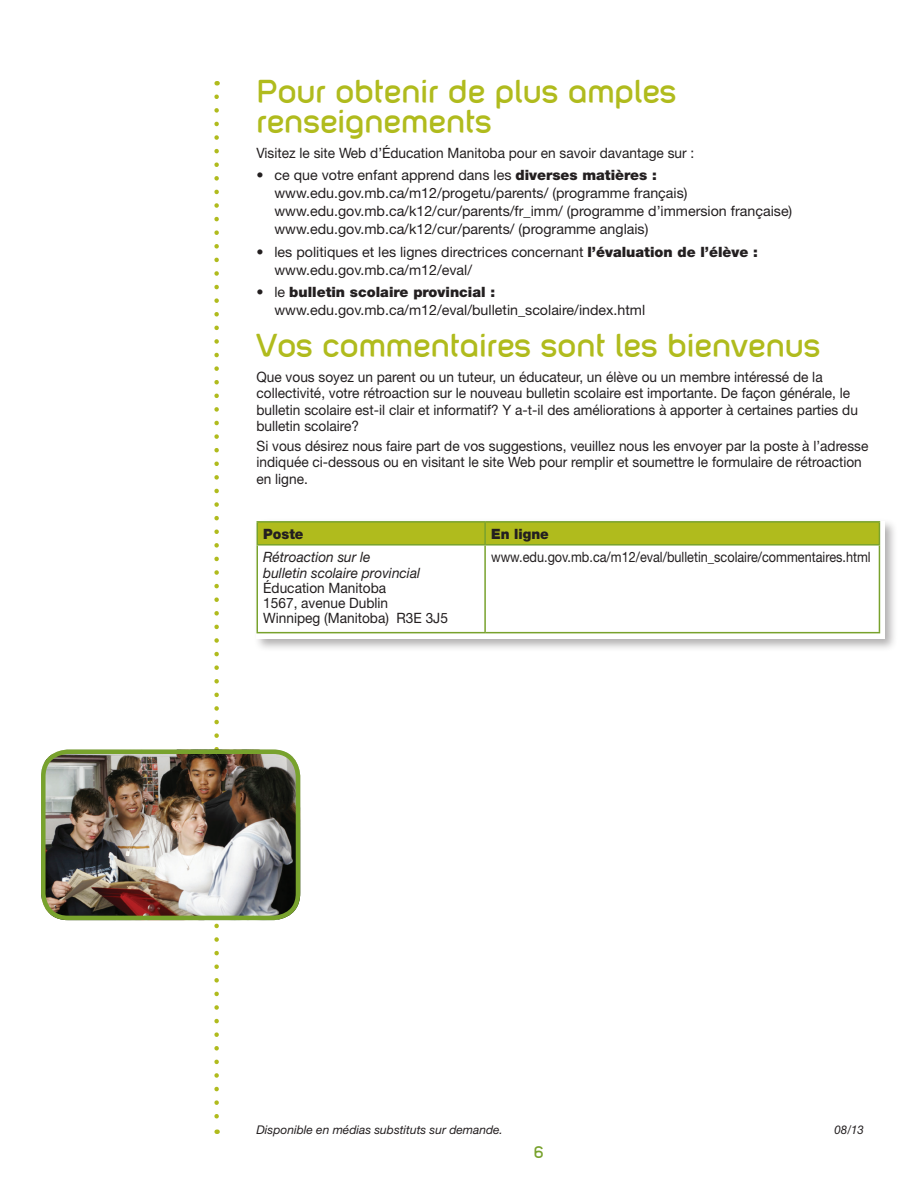
<style>
.page{position:relative;width:918px;height:1188px;background:#fff}
.page>*{position:absolute;margin:0;border:0;box-sizing:border-box;transform-origin:0 0}
.t1{font:33px/30px "Layar Bahtera Doomsday";color:#b0bb1d}
.t2{font:16.5px "Layar Bahtera Doomsday";color:#78a22d}
.t3{font:14.25px/16.2px "Helvetica Neue";color:#231f20;scale:.96 1}
.t4{font:14.25px/18px "Helvetica Neue";color:#231f20}
.t5{font:14.25px "Helvetica Neue";color:#231f20;scale:.89 1}
.t6{font:italic 14.25px/16.2px "Helvetica Neue";color:#231f20;scale:.96 1}
.t7{font:900 14.25px "Helvetica Neue";color:#231f20;scale:.96 1}
.t8{font:italic 12px "Helvetica Neue";color:#231f20}
.t9{font:italic 12px "Helvetica Neue";color:#231f20;scale:.96 1}
.s1{font-weight:900}
</style>
<div class="page">
<svg style="left:214px;top:97px;width:5px;height:1037px"></svg>
<img style="left:41px;top:750px;width:259px;height:170px">
<div style="left:41px;top:750px;width:259px;height:170px;border:4px solid #78a22d;border-radius:25px"></div>
<div style="left:254px;top:518px;width:645px;height:135px;background:#231f20;opacity:.35"></div>
<div style="left:256px;top:521px;width:629px;height:118px;background:#fff"></div>
<hr style="left:256px;top:521px;width:229px;height:2px;background:#78a22d">
<hr style="left:256px;top:523px;width:2px;height:21px;background:#78a22d">
<hr style="left:485px;top:521px;width:395px;height:2px;background:#78a22d">
<div style="left:257px;top:522px;width:623px;height:22px;background:#b0bb1d"></div>
<hr style="left:256px;top:544px;width:229px;height:2px;background:#78a22d">
<hr style="left:485px;top:544px;width:395px;height:2px;background:#78a22d">
<hr style="left:256px;top:546px;width:2px;height:86px;background:#78a22d">
<hr style="left:484px;top:546px;width:2px;height:86px;background:#78a22d">
<hr style="left:879px;top:546px;width:1px;height:86px;background:#78a22d">
<hr style="left:256px;top:632px;width:229px;height:1px;background:#78a22d">
<hr style="left:485px;top:632px;width:395px;height:1px;background:#78a22d">
<h1 class="t1" style="left:256px;top:76px;width:422px">Pour obtenir de plus amples renseignements</h1>
<p class="t3" style="left:256px;top:144px;width:458px">Visitez le site Web d’Éducation Manitoba pour en savoir davantage sur :</p>
<p class="t4" style="left:274px;top:166px;width:519px;text-indent:-18px">• ce que votre enfant apprend dans les <span class="s1">diverses matières : </span>www.edu.gov.mb.ca/m12/progetu/parents/ (programme français) www.edu.gov.mb.ca/k12/cur/parents/fr_imm/ (programme d’immersion française) www.edu.gov.mb.ca/k12/cur/parents/ (programme anglais)</p>
<p class="t4" style="left:274px;top:242px;width:485px;text-indent:-18px">• les politiques et les lignes directrices concernant <span class="s1">l’évaluation de l’élève : </span>www.edu.gov.mb.ca/m12/eval/</p>
<p class="t4" style="left:274px;top:283px;width:372px;text-indent:-18px">• le <span class="s1">bulletin scolaire provincial : </span>www.edu.gov.mb.ca/m12/eval/bulletin_scolaire/index.html</p>
<h1 class="t1" style="left:256px;top:331px;width:566px">Vos commentaires sont les bienvenus</h1>
<p class="t3" style="left:256px;top:369px;width:628px">Que vous soyez un parent ou un tuteur, un éducateur, un élève ou un membre intéressé de la collectivité, votre rétroaction sur le nouveau bulletin scolaire est importante. De façon générale, le bulletin scolaire est-il clair et informatif? Y a-t-il des améliorations à apporter à certaines parties du bulletin scolaire?</p>
<p class="t3" style="left:256px;top:438px;width:639px">Si vous désirez nous faire part de vos suggestions, veuillez nous les envoyer par la poste à l’adresse indiquée ci-dessous ou en visitant le site Web pour remplir et soumettre le formulaire de rétroaction en ligne.</p>
<p class="t7" style="left:263px;top:525px;width:43px">Poste</p>
<p class="t7" style="left:491px;top:525px;width:62px">En ligne</p>
<p class="t6" style="left:263px;top:549px;width:165px">Rétroaction sur le<br>bulletin scolaire provincial</p>
<p class="t3" style="left:263px;top:580px;width:194px;line-height:15px">Éducation Manitoba<br>1567, avenue Dublin<br>Winnipeg (Manitoba) R3E 3J5</p>
<p class="t5" style="left:491px;top:548px;width:428px">www.edu.gov.mb.ca/m12/eval/bulletin_scolaire/commentaires.html</p>
<p class="t8" style="left:256px;top:1123px;width:248px">Disponible en médias substituts sur demande.</p>
<p class="t2" style="left:534px;top:1143px;width:11px">6</p>
<p class="t9" style="left:835px;top:1123px;width:32px">08/13</p>
</div>
